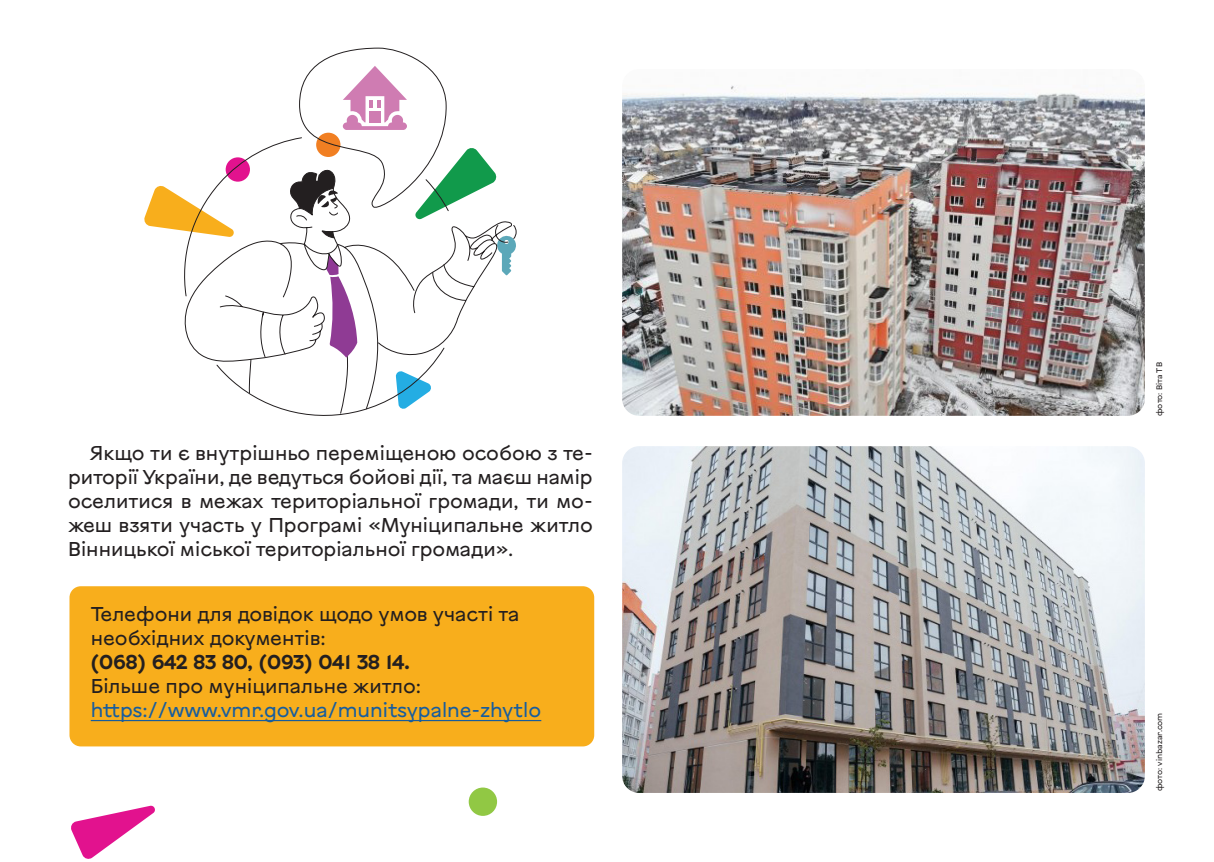
<style>
.page{position:relative;width:1214px;height:862px;background:#fff}
.page>*{position:absolute;margin:0;border:0;box-sizing:border-box;transform-origin:0 0}
.t1{font:20px/24px "Vinnytsia Sans";color:#231f20;text-align:justify}
.t2{font:20px "Vinnytsia Sans";color:#175d9e}
.t3{font:700 20px "Vinnytsia Sans";color:#231f20}
.t4{font:8px "Vinnytsia Sans";color:#231f20}
</style>
<div class="page">
<img style="left:622px;top:85px;width:522px;height:331px">
<img style="left:622px;top:446px;width:522px;height:347px">
<div style="left:69px;top:586px;width:525px;height:160px;background:#f8ae1c;border-radius:11px"></div>
<hr style="left:91px;top:720px;width:450px;height:1px;background:#175d9e">
<svg style="left:216px;top:363px;width:218px;height:53px"></svg>
<svg style="left:144px;top:47px;width:373px;height:316px"></svg>
<svg style="left:71px;top:805px;width:84px;height:54px"></svg>
<div style="left:468px;top:787px;width:29px;height:29px;background:#91c844;border-radius:50%"></div>
<p class="t1" style="left:68px;top:441px;width:526px;text-indent:23px">Якщо ти є внутрішньо переміщеною особою з те&shy;риторії України, де ведуться бойові дії, та маєш намір оселитися в межах територіальної громади, ти мо&shy;жеш взяти участь у Програмі «Муніципальне житло Вінницької міської територіальної громади».</p>
<p class="t1" style="left:91px;top:602px;width:430px">Телефони для довідок щодо умов участі та</p>
<p class="t1" style="left:91px;top:626px;width:236px">необхідних документів:</p>
<p class="t3" style="left:91px;top:648px;width:320px">(068) 642 83 80, (093) 041 38 14.</p>
<p class="t1" style="left:91px;top:674px;width:332px">Більше про муніципальне житло:</p>
<p class="t2" style="left:91px;top:698px;width:452px">https://www.vmr.gov.ua/munitsypalne-zhytlo</p>
<p class="t4" style="left:1154px;top:416px;width:55px;rotate:-90deg">фото: Віта ТВ</p>
<p class="t4" style="left:1154px;top:791px;width:80px;rotate:-90deg">фото: vinbazar.com</p>
</div>
